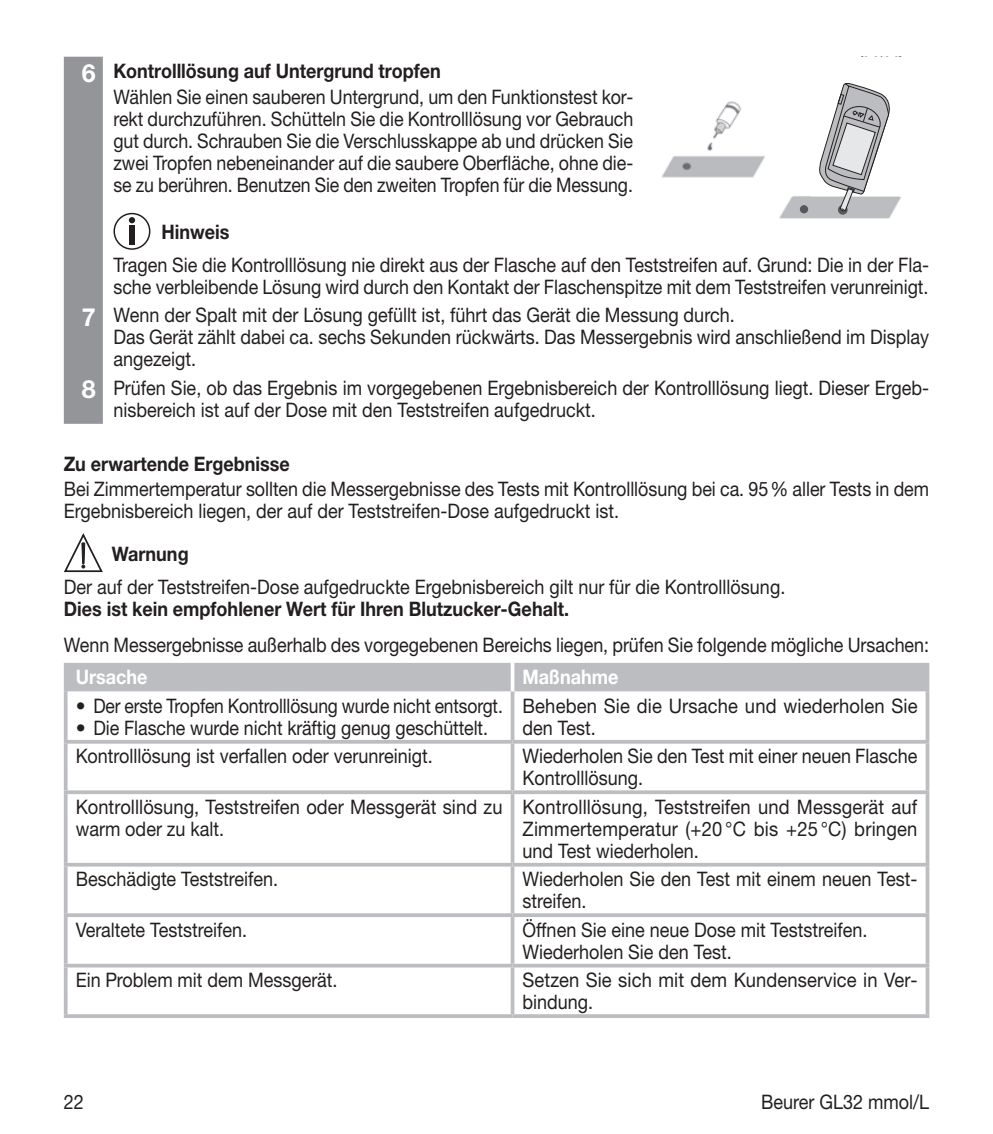
<style>
.page{position:relative;width:993px;height:1134px;background:#fff}
.page>*{position:absolute;margin:0;border:0;box-sizing:border-box;transform-origin:0 0}
.t1{font:20px/22px "Helvetica Neue LTW1 G";color:#231f20;scale:.9 1}
.t2{font:20px/22px "Helvetica Neue LTW1 G";color:#231f20;scale:.89 1}
.t3{font:20px/22px "Helvetica Neue LTW1 G";color:#231f20;scale:.92 1}
.t4{font:20px "Helvetica Neue LTW1 G";color:#231f20}
.t5{font:700 20px "Helvetica Neue LTW1 G";color:#231f20;scale:.9 1}
.t6{font:20px/22px "Helvetica Neue LTW1 G";color:#231f20;scale:.91 1}
.t7{font:700 20px "Helvetica Neue LTW1 G";color:#fff;scale:.9 1}
.s1{font-weight:700;font-size:25px;color:#fff}
.s2{font-weight:700}
</style>
<div class="page">
<div style="left:64px;top:57px;width:39px;height:367px;background:#939598"></div>
<div style="left:113px;top:213px;width:37px;height:37px;border:2px solid #231f20;border-radius:50%"></div>
<svg style="left:129px;top:217px;width:6px;height:6px"></svg>
<div style="left:129px;top:226px;width:6px;height:19px;background:#231f20"></div>
<svg style="left:64px;top:533px;width:39px;height:39px"></svg>
<div style="left:82px;top:543px;width:3px;height:21px;border:1px solid #231f20"></div>
<div style="left:68px;top:663px;width:857px;height:28px;background:#bcbdc0"></div>
<hr style="left:64px;top:663px;width:4px;height:28px;background:#bcbdc0">
<hr style="left:925px;top:663px;width:4px;height:28px;background:#bcbdc0">
<svg style="left:64px;top:691px;width:4px;height:49px"></svg>
<svg style="left:510px;top:691px;width:4px;height:49px"></svg>
<svg style="left:925px;top:691px;width:4px;height:49px"></svg>
<svg style="left:64px;top:740px;width:448px;height:4px;background:#c1c1c4"></svg>
<svg style="left:64px;top:744px;width:4px;height:46px"></svg>
<svg style="left:512px;top:740px;width:417px;height:4px;background:#c1c2c5"></svg>
<svg style="left:510px;top:744px;width:4px;height:46px"></svg>
<svg style="left:925px;top:744px;width:4px;height:46px"></svg>
<svg style="left:64px;top:790px;width:448px;height:4px;background:#c2c3c5"></svg>
<svg style="left:64px;top:794px;width:4px;height:69px"></svg>
<svg style="left:512px;top:790px;width:417px;height:4px;background:#c2c3c5"></svg>
<svg style="left:510px;top:794px;width:4px;height:69px"></svg>
<svg style="left:925px;top:794px;width:4px;height:69px"></svg>
<hr style="left:64px;top:863px;width:448px;height:3px;background:#bcbdc0">
<svg style="left:64px;top:866px;width:4px;height:47px"></svg>
<hr style="left:512px;top:863px;width:417px;height:3px;background:#bcbdc0">
<svg style="left:510px;top:866px;width:4px;height:47px"></svg>
<svg style="left:925px;top:866px;width:4px;height:47px"></svg>
<svg style="left:64px;top:913px;width:448px;height:4px;background:#c0c1c4"></svg>
<svg style="left:64px;top:917px;width:4px;height:47px"></svg>
<svg style="left:512px;top:913px;width:417px;height:4px;background:#c1c2c4"></svg>
<svg style="left:510px;top:917px;width:4px;height:47px"></svg>
<svg style="left:925px;top:917px;width:4px;height:47px"></svg>
<hr style="left:64px;top:964px;width:448px;height:3px;background:#bcbdc0">
<svg style="left:64px;top:967px;width:4px;height:47px"></svg>
<hr style="left:512px;top:964px;width:417px;height:3px;background:#bcbdc0">
<svg style="left:510px;top:967px;width:4px;height:47px"></svg>
<svg style="left:925px;top:967px;width:4px;height:47px"></svg>
<svg style="left:64px;top:1014px;width:448px;height:4px;background:#bfc0c3"></svg>
<svg style="left:512px;top:1014px;width:417px;height:4px;background:#c0c1c3"></svg>
<svg style="left:510px;top:663px;width:4px;height:28px"></svg>
<img style="left:661px;top:101px;width:241px;height:118px">
<div style="left:810px;top:57px;width:100px;height:140px;background:#fff"></div>
<svg style="left:780px;top:83px;width:119px;height:135px"></svg>
<p class="t2" style="left:113px;top:58px;width:585px;line-height:25.5px;text-indent:-32px"><span class="s1">6</span> <span class="s2">Kontrolllösung auf Untergrund tropfen<br></span>Wählen Sie einen sauberen Untergrund, um den Funktionstest kor-</p>
<p class="t2" style="left:113px;top:107px;width:585px;text-align:justify">rekt durchzuführen. Schütteln Sie die Kontrolllösung vor Gebrauch gut durch. Schrauben Sie die Verschlusskappe ab und drücken Sie zwei Tropfen nebeneinander auf die saubere Oberfläche, ohne die&shy;se zu berühren. Benutzen Sie den zweiten Tropfen für die Messung.</p>
<p class="t5" style="left:161px;top:220px;width:77px">Hinweis</p>
<p class="t1" style="left:113px;top:254px;width:907px">Tragen Sie die Kontrolllösung nie direkt aus der Flasche auf den Teststreifen auf. Grund: Die in der Fla&shy;sche verbleibende Lösung wird durch den Kontakt der Flaschenspitze mit dem Teststreifen verunreinigt.</p>
<p class="t1" style="left:113px;top:304px;width:907px;text-indent:-32px"><span class="s1">7</span> Wenn der Spalt mit der Lösung gefüllt ist, führt das Gerät die Messung durch.<br>Das Gerät zählt dabei ca. sechs Sekunden rückwärts. Das Messergebnis wird anschließend im Display angezeigt.</p>
<p class="t1" style="left:113px;top:376px;width:907px;text-indent:-32px"><span class="s1">8</span> Prüfen Sie, ob das Ergebnis im vorgegebenen Ergebnisbereich der Kontrolllösung liegt. Dieser Ergeb&shy;nisbereich ist auf der Dose mit den Teststreifen aufgedruckt.</p>
<p class="t5" style="left:64px;top:451px;width:252px">Zu erwartende Ergebnisse</p>
<p class="t1" style="left:64px;top:478px;width:962px">Bei Zimmertemperatur sollten die Messergebnisse des Tests mit Kontrolllösung bei ca. 95% aller Tests in dem<br>Ergebnisbereich liegen, der auf der Teststreifen-Dose aufgedruckt ist.</p>
<p class="t5" style="left:112px;top:542px;width:87px">Warnung</p>
<p class="t1" style="left:64px;top:576px;width:802px">Der auf der Teststreifen-Dose aufgedruckte Ergebnisbereich gilt nur für die Kontrolllösung.</p>
<p class="t5" style="left:64px;top:597px;width:562px">Dies ist kein empfohlener Wert für Ihren Blutzucker-Gehalt.</p>
<p class="t2" style="left:64px;top:634px;width:973px">Wenn Messergebnisse außerhalb des vorgegebenen Bereichs liegen, prüfen Sie folgende mögliche Ursachen:</p>
<p class="t7" style="left:76px;top:665px;width:81px">Ursache</p>
<p class="t7" style="left:522px;top:665px;width:108px">Maßnahme</p>
<p class="t4" style="left:76px;top:693px;width:428px">• Der erste Tropfen Kontrolllösung wurde nicht entsorgt.</p>
<p class="t4" style="left:76px;top:715px;width:414px">• Die Flasche wurde nicht kräftig genug geschüttelt.</p>
<p class="t3" style="left:522px;top:694px;width:431px">Beheben Sie die Ursache und wiederholen Sie den Test.</p>
<p class="t1" style="left:76px;top:745px;width:398px">Kontrolllösung ist verfallen oder verunreinigt.</p>
<p class="t1" style="left:522px;top:745px;width:440px">Wiederholen Sie den Test mit einer neuen Flasche<br>Kontrolllösung.</p>
<p class="t6" style="left:76px;top:795px;width:470px">Kontrolllösung, Teststreifen oder Messgerät sind zu warm oder zu kalt.</p>
<p class="t3" style="left:522px;top:795px;width:430px;text-align:justify">Kontrolllösung, Teststreifen und Messgerät auf Zimmertemperatur (+20 °C bis +25 °C) bringen und Test wiederholen.</p>
<p class="t1" style="left:76px;top:868px;width:226px">Beschädigte Teststreifen.</p>
<p class="t1" style="left:522px;top:868px;width:440px">Wiederholen Sie den Test mit einem neuen Test&shy;streifen.</p>
<p class="t1" style="left:76px;top:918px;width:192px">Veraltete Teststreifen.</p>
<p class="t1" style="left:522px;top:918px;width:385px">Öffnen Sie eine neue Dose mit Teststreifen.<br>Wiederholen Sie den Test.</p>
<p class="t1" style="left:76px;top:969px;width:292px">Ein Problem mit dem Messgerät.</p>
<p class="t3" style="left:522px;top:969px;width:430px">Setzen Sie sich mit dem Kundenservice in Ver&shy;bindung.</p>
<p class="t1" style="left:64px;top:1091px;width:24px">22</p>
<p class="t1" style="left:760px;top:1091px;width:188px">Beurer GL32 mmol/L</p>
</div>
